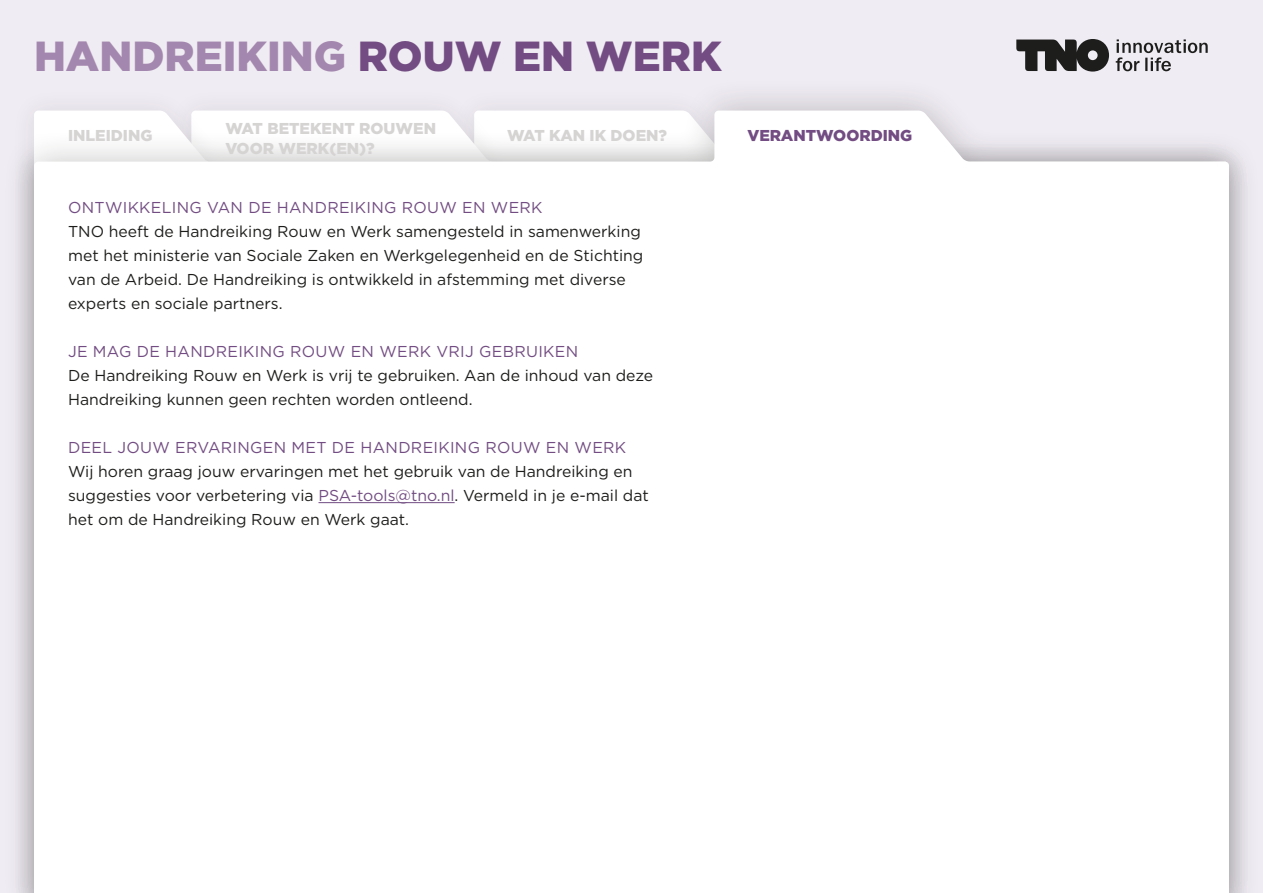
<style>
.page{position:relative;width:1263px;height:893px;background:#f0ecf3}
.page>*{position:absolute;margin:0;border:0;box-sizing:border-box;transform-origin:0 0}
.t1{font:900 42px "Gotham";color:#a487ae}
.Body{font:15.75px/24px "Gotham";color:#1d1d1b}
.Paragraaf_subkop{font:15.75px "Gotham";letter-spacing:.02em;color:#724c82}
.Body-2{font:900 15.75px/19.5px "Gotham";color:#d6d3d3}
.Body-3{font:900 15.75px "Gotham";color:#724c82}
.s1{color:#724c82}
</style>
<div class="page">
<div style="left:0;top:77px;width:1262px;height:816px;background:#1d1d1b;opacity:.25"></div>
<div style="left:34px;top:111px;width:1195px;height:782px;background:#fff"></div>
<svg style="left:1016px;top:39px;width:93px;height:33px"></svg>
<svg style="left:1116px;top:39px;width:92px;height:32px"></svg>
<hr style="left:318px;top:502px;width:137px;height:1px;background:#724c82">
<h1 class="t1" style="left:34px;top:31px;width:689px">HANDREIKING <span class="s1">ROUW EN WERK</span></h1>
<p class="Body-2" style="left:68px;top:125px;width:86px">INLEIDING</p>
<p class="Body-2" style="left:225px;top:118px;width:212px">WAT BETEKENT ROUWEN<br>VOOR WERK(EN)?</p>
<p class="Body-2" style="left:507px;top:125px;width:161px">WAT KAN IK DOEN?</p>
<p class="Body-3" style="left:747px;top:126px;width:167px">VERANTWOORDING</p>
<p class="Paragraaf_subkop" style="left:68px;top:198px;width:476px">ONTWIKKELING VAN DE HANDREIKING ROUW EN WERK</p>
<p class="Body" style="left:68px;top:219px;width:577px">TNO heeft de Handreiking Rouw en Werk samengesteld in samenwerking met het ministerie van Sociale Zaken en Werkgelegenheid en de Stichting van de Arbeid. De Handreiking is ontwikkeld in afstemming met diverse experts en sociale partners.</p>
<p class="Paragraaf_subkop" style="left:68px;top:342px;width:512px">JE MAG DE HANDREIKING ROUW EN WERK VRIJ GEBRUIKEN</p>
<p class="Body" style="left:68px;top:363px;width:587px">De Handreiking Rouw en Werk is vrij te gebruiken. Aan de inhoud van deze<br>Handreiking kunnen geen rechten worden ontleend.</p>
<p class="Paragraaf_subkop" style="left:68px;top:438px;width:560px">DEEL JOUW ERVARINGEN MET DE HANDREIKING ROUW EN WERK</p>
<p class="Body" style="left:68px;top:459px;width:582px">Wij horen graag jouw ervaringen met het gebruik van de Handreiking en suggesties voor verbetering via <span class="s1">PSA-tools@tno.nl</span>. Vermeld in je e-mail dat het om de Handreiking Rouw en Werk gaat.</p>
</div>
